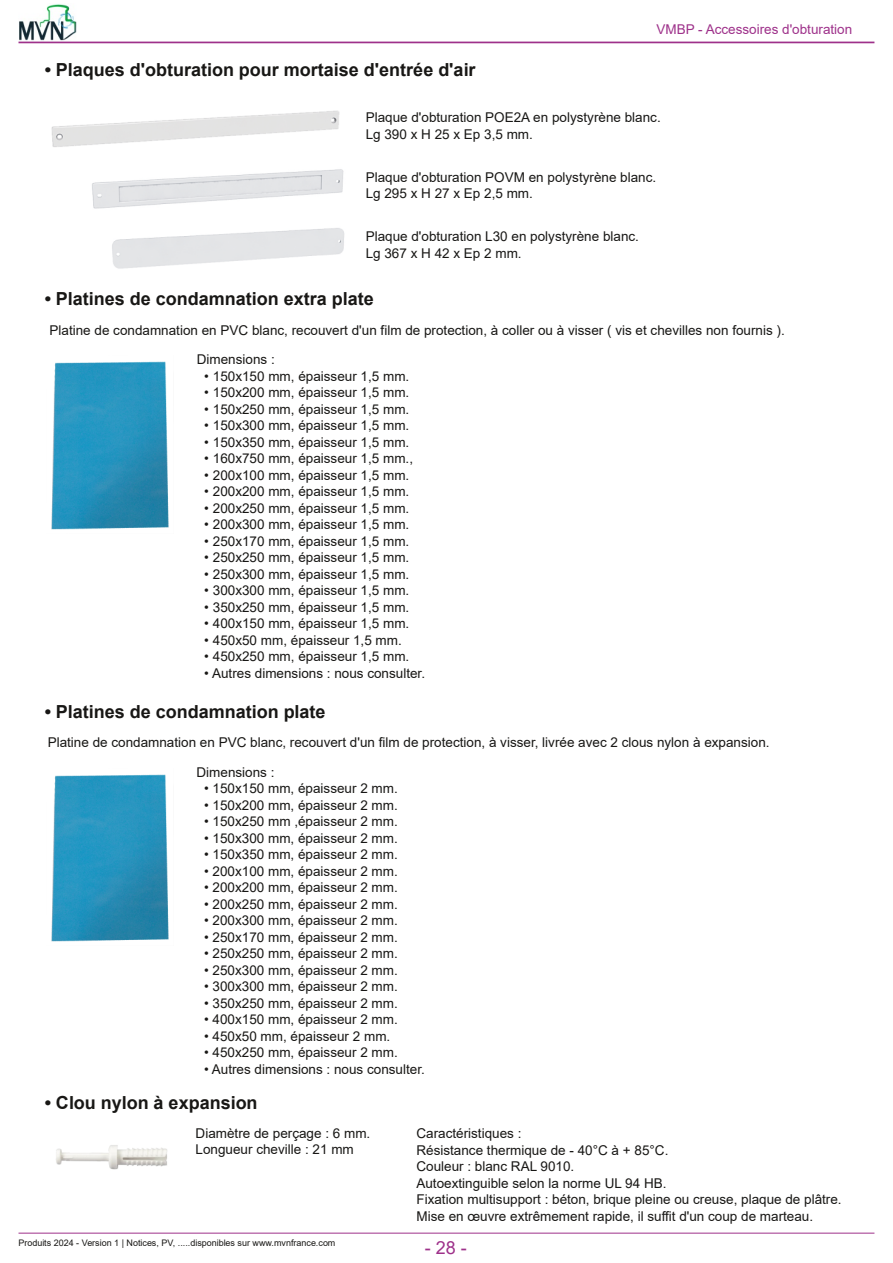
<style>
.page{position:relative;width:893px;height:1263px;background:#fff}
.page>*{position:absolute;margin:0;border:0;box-sizing:border-box;transform-origin:0 0}
.t1{font:700 18px "Arial";color:#181715}
.t2{font:18px "Arial";color:#9e318a}
.t3{font:13.5px/16.5px "Arial";color:#181715}
.t4{font:13.5px "Arial";color:#9e318a}
.t5{font:9px "Arial";letter-spacing:-.005em;color:#181715}
</style>
<div class="page">
<hr style="left:19px;top:42px;width:855px;height:1px;background:#9e318a">
<img style="left:19px;top:4px;width:58px;height:37px">
<hr style="left:19px;top:1233px;width:855px;height:1px;background:#9e318a">
<img style="left:51px;top:110px;width:289px;height:37px">
<img style="left:51px;top:361px;width:118px;height:169px">
<img style="left:92px;top:169px;width:252px;height:40px">
<img style="left:51px;top:774px;width:118px;height:168px">
<img style="left:56px;top:1145px;width:111px;height:25px">
<p class="t4" style="left:656px;top:22px;width:197px">VMBP - Accessoires d'obturation</p>
<h1 class="t1" style="left:45px;top:59px;width:432px">• Plaques d'obturation pour mortaise d'entrée d'air</h1>
<p class="t3" style="left:366px;top:109px;width:297px">Plaque d'obturation POE2A en polystyrène blanc.<br>Lg 390 x H 25 x Ep 3,5 mm.</p>
<p class="t3" style="left:366px;top:169px;width:292px">Plaque d'obturation POVM en polystyrène blanc.<br>Lg 295 x H 27 x Ep 2,5 mm.</p>
<p class="t3" style="left:366px;top:228px;width:275px">Plaque d'obturation L30 en polystyrène blanc.<br>Lg367xH42xEp2mm.</p>
<h1 class="t1" style="left:45px;top:289px;width:331px">• Platines de condamnation extra plate</h1>
<p class="t3" style="left:49px;top:322px;width:737px">Platine de condamnation en PVC blanc, recouvert d'un film de protection, à coller ou à visser ( vis et chevilles non fournis ).</p>
<p class="t3" style="left:197px;top:351px;width:79px">Dimensions :</p>
<p class="t3" style="left:204px;top:368px;width:207px">• 150x150 mm, épaisseur 1,5 mm.</p>
<p class="t3" style="left:204px;top:384px;width:207px">• 150x200 mm, épaisseur 1,5 mm.</p>
<p class="t3" style="left:204px;top:401px;width:207px">• 150x250 mm, épaisseur 1,5 mm.</p>
<p class="t3" style="left:204px;top:417px;width:207px">• 150x300 mm, épaisseur 1,5 mm.</p>
<p class="t3" style="left:204px;top:434px;width:207px">• 150x350 mm, épaisseur 1,5 mm.</p>
<p class="t3" style="left:204px;top:450px;width:210px">• 160x750 mm, épaisseur 1,5 mm.,</p>
<p class="t3" style="left:204px;top:467px;width:207px">• 200x100 mm, épaisseur 1,5 mm.</p>
<p class="t3" style="left:204px;top:483px;width:207px">• 200x200 mm, épaisseur 1,5 mm.</p>
<p class="t3" style="left:204px;top:500px;width:207px">• 200x250 mm, épaisseur 1,5 mm.</p>
<p class="t3" style="left:204px;top:516px;width:207px">• 200x300 mm, épaisseur 1,5 mm.</p>
<p class="t3" style="left:204px;top:533px;width:207px">• 250x170 mm, épaisseur 1,5 mm.</p>
<p class="t3" style="left:204px;top:549px;width:207px">• 250x250 mm, épaisseur 1,5 mm.</p>
<p class="t3" style="left:204px;top:566px;width:207px">• 250x300 mm, épaisseur 1,5 mm.</p>
<p class="t3" style="left:204px;top:582px;width:207px">• 300x300 mm, épaisseur 1,5 mm.</p>
<p class="t3" style="left:204px;top:599px;width:207px">• 350x250 mm, épaisseur 1,5 mm.</p>
<p class="t3" style="left:204px;top:615px;width:207px">• 400x150 mm, épaisseur 1,5 mm.</p>
<p class="t3" style="left:204px;top:632px;width:199px">• 450x50 mm, épaisseur 1,5 mm.</p>
<p class="t3" style="left:204px;top:648px;width:207px">• 450x250 mm, épaisseur 1,5 mm.</p>
<p class="t3" style="left:204px;top:665px;width:222px">• Autres dimensions : nous consulter.</p>
<h1 class="t1" style="left:45px;top:701px;width:282px">• Platines de condamnation plate</h1>
<p class="t3" style="left:48px;top:734px;width:723px">Platine de condamnation en PVC blanc, recouvert d'un film de protection, à visser, livrée avec 2 clous nylon à expansion.</p>
<p class="t3" style="left:197px;top:764px;width:79px">Dimensions :</p>
<p class="t3" style="left:204px;top:780px;width:195px">• 150x150 mm, épaisseur 2 mm.</p>
<p class="t3" style="left:204px;top:797px;width:195px">• 150x200 mm, épaisseur 2 mm.</p>
<p class="t3" style="left:204px;top:813px;width:195px">• 150x250 mm ,épaisseur 2 mm.</p>
<p class="t3" style="left:204px;top:830px;width:195px">• 150x300 mm, épaisseur 2 mm.</p>
<p class="t3" style="left:204px;top:846px;width:195px">• 150x350 mm, épaisseur 2 mm.</p>
<p class="t3" style="left:204px;top:863px;width:195px">• 200x100 mm, épaisseur 2 mm.</p>
<p class="t3" style="left:204px;top:879px;width:195px">• 200x200 mm, épaisseur 2 mm.</p>
<p class="t3" style="left:204px;top:896px;width:195px">• 200x250 mm, épaisseur 2 mm.</p>
<p class="t3" style="left:204px;top:912px;width:195px">• 200x300 mm, épaisseur 2 mm.</p>
<p class="t3" style="left:204px;top:929px;width:195px">• 250x170 mm, épaisseur 2 mm.</p>
<p class="t3" style="left:204px;top:945px;width:195px">• 250x250 mm, épaisseur 2 mm.</p>
<p class="t3" style="left:204px;top:962px;width:195px">• 250x300 mm, épaisseur 2 mm.</p>
<p class="t3" style="left:204px;top:978px;width:195px">• 300x300 mm, épaisseur 2 mm.</p>
<p class="t3" style="left:204px;top:995px;width:195px">• 350x250 mm, épaisseur 2 mm.</p>
<p class="t3" style="left:204px;top:1011px;width:195px">• 400x150 mm, épaisseur 2 mm.</p>
<p class="t3" style="left:204px;top:1028px;width:188px">• 450x50 mm, épaisseur 2 mm.</p>
<p class="t3" style="left:204px;top:1044px;width:195px">• 450x250 mm, épaisseur 2 mm.</p>
<p class="t3" style="left:204px;top:1061px;width:222px">• Autres dimensions : nous consulter.</p>
<h1 class="t1" style="left:45px;top:1093px;width:214px">• Clou nylon à expansion</h1>
<p class="t3" style="left:196px;top:1125px;width:176px">Diamètre de perçage : 6 mm.<br>Longueur cheville : 21 mm</p>
<p class="t3" style="left:416px;top:1125px;width:427px">Caractéristiques :<br>Résistance thermique de - 40°C à + 85°C.<br>Couleur : blanc RAL 9010.<br>Autoextinguible selon la norme UL 94 HB.<br>Fixation multisupport : béton, brique pleine ou creuse, plaque de plâtre.<br>Mise en œuvre extrêmement rapide, il suffit d'un coup de marteau.</p>
<p class="t5" style="left:18px;top:1237px;width:318px">Produits 2024 - Version 1 | Notices, PV, .....disponibles sur www.mvnfrance.com</p>
<h1 class="t2" style="left:425px;top:1238px;width:43px">-28-</h1>
</div>
